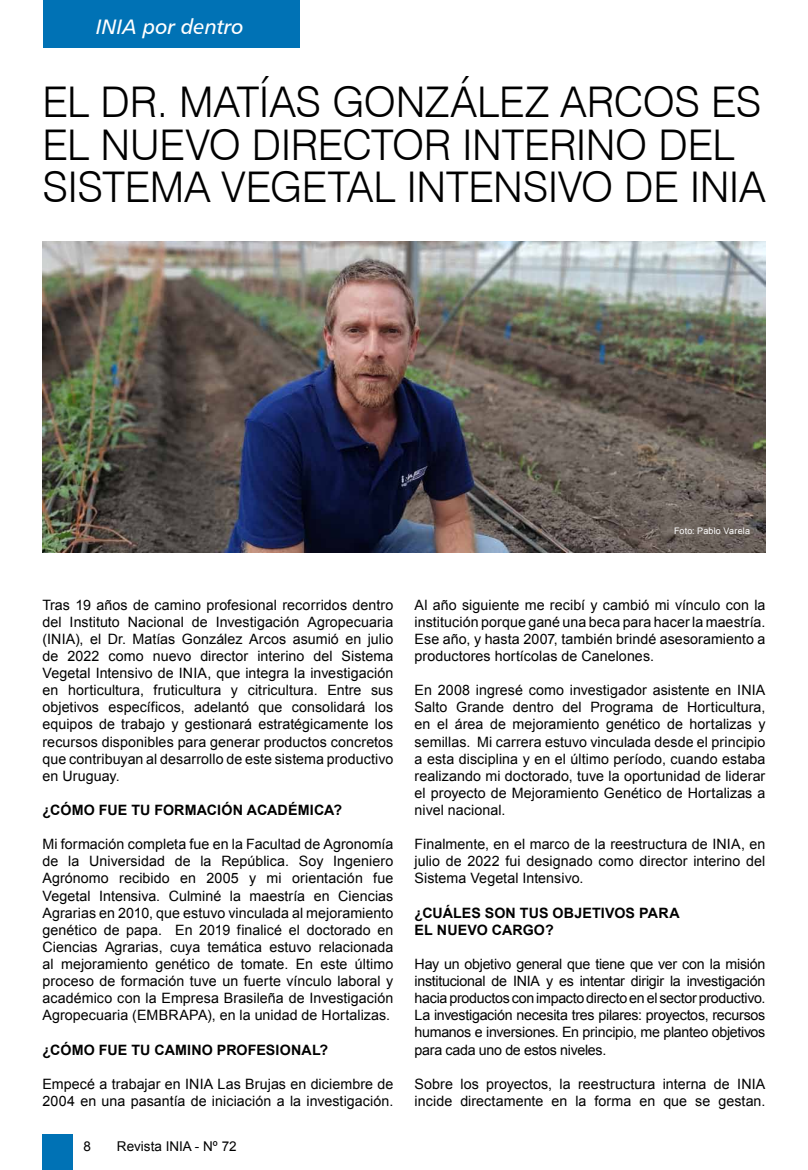
<style>
.page{position:relative;width:808px;height:1170px;background:#fff}
.page>*{position:absolute;margin:0;border:0;box-sizing:border-box;transform-origin:0 0}
.t1{font:300 42.3px/42.3px "Swiss 721 BT";letter-spacing:-.005em;color:#000}
.t2{font:21px "Humanist 777 BT Italic B";color:#fff}
.t3{font:14.25px/17.1px "Arial";letter-spacing:.005em;color:#000;text-align:justify}
.t4{font:700 14.25px/17.1px "Arial";letter-spacing:.01em;color:#000}
.t5{font:13.5px "Arial";color:#000}
.t6{font:9px "Arial";letter-spacing:.02em;color:#fff}
</style>
<div class="page">
<div style="left:43px;top:0;width:257px;height:47px;background:#0072b5"></div>
<div style="left:43px;top:1134px;width:30px;height:35px;background:#0072b5"></div>
<img style="left:43px;top:241px;width:722px;height:311px">
<h2 class="t2" style="left:96px;top:13px;width:149px">INIA por dentro</h2>
<h1 class="t1" style="left:43px;top:81px;width:693px">EL DR. MATÍAS GO NZÁLEZ ARCOS ES<br>EL NUEVO DIRECTOR</h1>
<h1 class="t1" style="left:462px;top:123px;width:248px">INTERINO DEL</h1>
<h1 class="t1" style="left:42px;top:165px;width:230px">SISTEMA VEGET</h1>
<h1 class="t1" style="left:347px;top:165px;width:420px">AL INTENSIVO DE INIA</h1>
<p class="t6" style="left:674px;top:525px;width:78px">Foto: Pablo Varela</p>
<p class="t3" style="left:43px;top:596px;width:352px">Tras 19 años de camino profesional recorridos dentro del Instituto Nacional de Investigación Agropecuaria (INIA), el Dr. Matías González Arcos asumió en julio de 2022 como nuevo director interino del Sistema Vegetal Intensivo de INIA, que integra la investigación en horticultura, fruticultura y citricultura. Entre sus objetivos específicos, adelantó que consolidará los equipos de trabajo y gestionará estratégicamente los recursos disponibles para generar productos concretos que contribuyan al desarrollo de este sistema productivo en Uruguay.</p>
<p class="t4" style="left:43px;top:801px;width:301px">¿CÓMO FUE TU FORMACIÓN ACADÉMICA?</p>
<p class="t3" style="left:43px;top:835px;width:352px">Mi formación completa fue en la Facultad de Agronomía de la Universidad de la República. Soy Ingeniero Agrónomo recibido en 2005 y mi orientación fue Vegetal Intensiva. Culminé la maestría en Ciencias Agrarias en 2010, que estuvo vinculada al mejoramiento genético de papa. En 2019 finalicé el doctorado en Ciencias Agrarias, cuya temática estuvo relacionada al mejoramiento genético de tomate. En este último proceso de formación tuve un fuerte vínculo laboral y académico con la Empresa Brasileña de Investigación Agropecuaria (EMBRAPA), en la unidad de Hortalizas.</p>
<p class="t4" style="left:43px;top:1041px;width:287px">¿CÓMO FUE TU CAMINO PROFESIONAL?</p>
<p class="t3" style="left:43px;top:1075px;width:352px">Empecé a trabajar en INIA Las Brujas en diciembre de<br>2004 en una pasantía de iniciación a la investigación.</p>
<p class="t5" style="left:84px;top:1137px;width:9px">8</p>
<p class="t5" style="left:117px;top:1137px;width:121px">Revista INIA - Nº 72</p>
<p class="t3" style="left:415px;top:596px;width:352px">Al año siguiente me recibí y cambió mi vínculo con la institución porque gané una beca para hacer la maestría.<br>Ese año, y hasta 2007, también brindé asesoramiento a productores hortícolas de Canelones.</p>
<p class="t3" style="left:415px;top:681px;width:352px">En 2008 ingresé como investigador asistente en INIA Salto Grande dentro del Programa de Horticultura, en el área de mejoramiento genético de hortalizas y semillas. Mi carrera estuvo vinculada desde el principio a esta disciplina y en el último período, cuando estaba realizando mi doctorado, tuve la oportunidad de liderar el proyecto de Mejoramiento Genético de Hortalizas a nivel nacional.</p>
<p class="t3" style="left:415px;top:835px;width:352px">Finalmente, en el marco de la reestructura de INIA, en julio de 2022 fui designado como director interino del Sistema Vegetal Intensivo.</p>
<p class="t4" style="left:415px;top:904px;width:266px">¿CUÁLES SON TUS OBJETIVOS PARA<br>EL NUEVO CARGO?</p>
<p class="t3" style="left:415px;top:955px;width:352px">Hay un objetivo general que tiene que ver con la misión institucional de INIA y es intentar dirigir la investigación hacia productos con impacto directo en el sector productivo.<br>La investigación necesita tres pilares: proyectos, recursos humanos e inversiones. En principio, me planteo objetivos para cada uno de estos niveles.</p>
<p class="t3" style="left:415px;top:1075px;width:352px">Sobre los proyectos, la reestructura interna de INIA incide directamente en la forma en que se gestan.</p>
</div>
